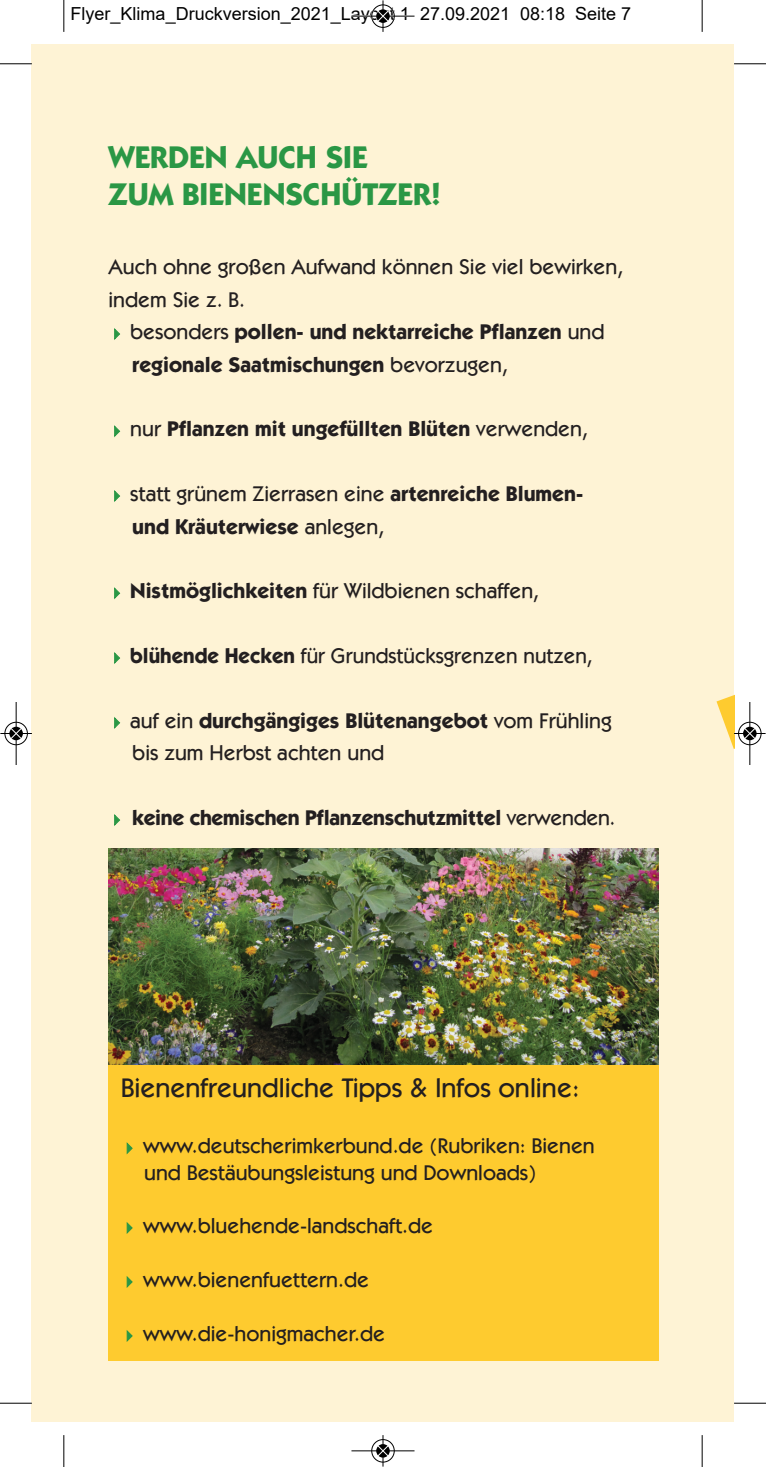
<style>
.page{position:relative;width:766px;height:1467px;background:#fff}
.page>*{position:absolute;margin:0;border:0;box-sizing:border-box;transform-origin:0 0}
.t1{font:700 31.5px "ITC Kabel Std";color:#2a9745}
.t2{font:500 27px "ITC Kabel Std";color:#231f20}
.t3{font:500 21.38px "ITC Kabel Std";color:#231f20}
.t4{font:700 21.38px "ITC Kabel Std";color:#231f20}
.t5{font:18px "Arial";color:#000}
.s1{color:#2a9745}
.s2{font-weight:500}
.s3{font-weight:700}
</style>
<div class="page">
<div style="left:32px;top:45px;width:701px;height:1377px;background:#fef3d5"></div>
<img style="left:108px;top:848px;width:550px;height:217px">
<svg style="left:716px;top:695px;width:17px;height:52px"></svg>
<div style="left:108px;top:1065px;width:550px;height:295px;background:#fecb2f"></div>
<hr style="left:63px;top:0;width:1px;height:32px;background:#000">
<hr style="left:0;top:63px;width:32px;height:1px;background:#000">
<hr style="left:701px;top:0;width:1px;height:32px;background:#000">
<hr style="left:733px;top:63px;width:32px;height:1px;background:#000">
<hr style="left:63px;top:1435px;width:1px;height:32px;background:#000">
<hr style="left:0;top:1403px;width:32px;height:1px;background:#000">
<hr style="left:701px;top:1435px;width:1px;height:32px;background:#000">
<hr style="left:733px;top:1403px;width:32px;height:1px;background:#000">
<div style="left:371px;top:4px;width:24px;height:24px;border:1px solid #fff;border-radius:50%"></div>
<hr style="left:351px;top:16px;width:63px;height:1px;background:#000">
<hr style="left:382px;top:0;width:1px;height:32px;background:#000">
<div style="left:371px;top:5px;width:23px;height:23px;border:1px solid #000;border-radius:50%"></div>
<svg style="left:376px;top:9px;width:13px;height:14px"></svg>
<svg style="left:377px;top:10px;width:11px;height:12px"></svg>
<div style="left:371px;top:1439px;width:24px;height:24px;border:1px solid #fff;border-radius:50%"></div>
<hr style="left:351px;top:1450px;width:63px;height:1px;background:#000">
<hr style="left:382px;top:1435px;width:1px;height:32px;background:#000">
<div style="left:371px;top:1439px;width:23px;height:23px;border:1px solid #000;border-radius:50%"></div>
<svg style="left:376px;top:1444px;width:13px;height:14px"></svg>
<svg style="left:377px;top:1445px;width:11px;height:12px"></svg>
<div style="left:4px;top:721px;width:24px;height:24px;border:1px solid #fff;border-radius:50%"></div>
<hr style="left:16px;top:702px;width:1px;height:63px;background:#000">
<hr style="left:0;top:733px;width:32px;height:1px;background:#000">
<div style="left:5px;top:722px;width:23px;height:23px;border:1px solid #000;border-radius:50%"></div>
<svg style="left:9px;top:727px;width:14px;height:13px"></svg>
<svg style="left:10px;top:728px;width:12px;height:11px"></svg>
<div style="left:737px;top:721px;width:24px;height:24px;border:1px solid #fff;border-radius:50%"></div>
<hr style="left:749px;top:702px;width:1px;height:63px;background:#000">
<hr style="left:733px;top:733px;width:32px;height:1px;background:#000">
<div style="left:738px;top:722px;width:23px;height:23px;border:1px solid #000;border-radius:50%"></div>
<svg style="left:742px;top:727px;width:14px;height:13px"></svg>
<svg style="left:743px;top:728px;width:12px;height:11px"></svg>
<p class="t5" style="left:71px;top:4px;width:562px">Flyer_Klima_Druckversion_2021_Layout 1 27.09.2021 08:18 Seite 7</p>
<p class="t1" style="left:108px;top:145px;width:261px">WERDEN AUCH SIE</p>
<p class="t1" style="left:108px;top:183px;width:334px">ZUM BIENENSCHÜTZER!</p>
<p class="t3" style="left:108px;top:259px;width:516px">Auch ohne großen Aufwand können Sie viel bewirken,</p>
<p class="t3" style="left:108px;top:292px;width:138px">indem Sie z. B.</p>
<p class="t4" style="left:109px;top:324px;width:497px"><span class="s1">✔</span> <span class="s2">besonders</span> pollen- und nektarreiche Pflanzen <span class="s2">und</span></p>
<p class="t4" style="left:132px;top:356px;width:377px">regionale Saatmischungen <span class="s2">bevorzugen,</span></p>
<p class="t4" style="left:109px;top:421px;width:480px"><span class="s1">✔</span> <span class="s2">nur</span> Pflanzen mit ungefüllten Blüten <span class="s2">verwenden,</span></p>
<p class="t3" style="left:109px;top:486px;width:476px"><span class="s1">✔</span> statt grünem Zierrasen eine <span class="s3">artenreiche Blumen-</span></p>
<p class="t4" style="left:132px;top:518px;width:253px">und Kräuterwiese <span class="s2">anlegen,</span></p>
<p class="t3" style="left:109px;top:583px;width:432px"><span class="s1">✔</span> <span class="s3">Nistmöglichkeiten</span> für Wildbienen schaffen,</p>
<p class="t3" style="left:109px;top:648px;width:485px"><span class="s1">✔</span> <span class="s3">blühende Hecken</span> für Grundstücksgrenzen nutzen,</p>
<p class="t4" style="left:109px;top:713px;width:504px"><span class="s1">✔</span> <span class="s2">auf ein</span> durchgängiges Blütenangebot <span class="s2">vom Frühling</span></p>
<p class="t3" style="left:132px;top:745px;width:253px">bis zum Herbst achten und</p>
<p class="t4" style="left:109px;top:810px;width:508px"><span class="s1">✔</span> keine chemischen Pflanzenschutzmittel <span class="s2">verwenden.</span></p>
<p class="t2" style="left:121px;top:1078px;width:460px">Bienenfreundliche Tipps &amp; Infos online:</p>
<p class="t3" style="left:121px;top:1138px;width:475px"><span class="s1">✔</span> www.deutscherimkerbund.de (Rubriken: Bienen</p>
<p class="t3" style="left:144px;top:1164px;width:393px">und Bestäubungsleistung und Downloads)</p>
<p class="t3" style="left:121px;top:1218px;width:313px"><span class="s1">✔</span> www.bluehende-landschaft.de</p>
<p class="t3" style="left:121px;top:1272px;width:249px"><span class="s1">✔</span> www.bienenfuettern.de</p>
<p class="t3" style="left:121px;top:1326px;width:265px"><span class="s1">✔</span> www.die-honigmacher.de</p>
</div>
